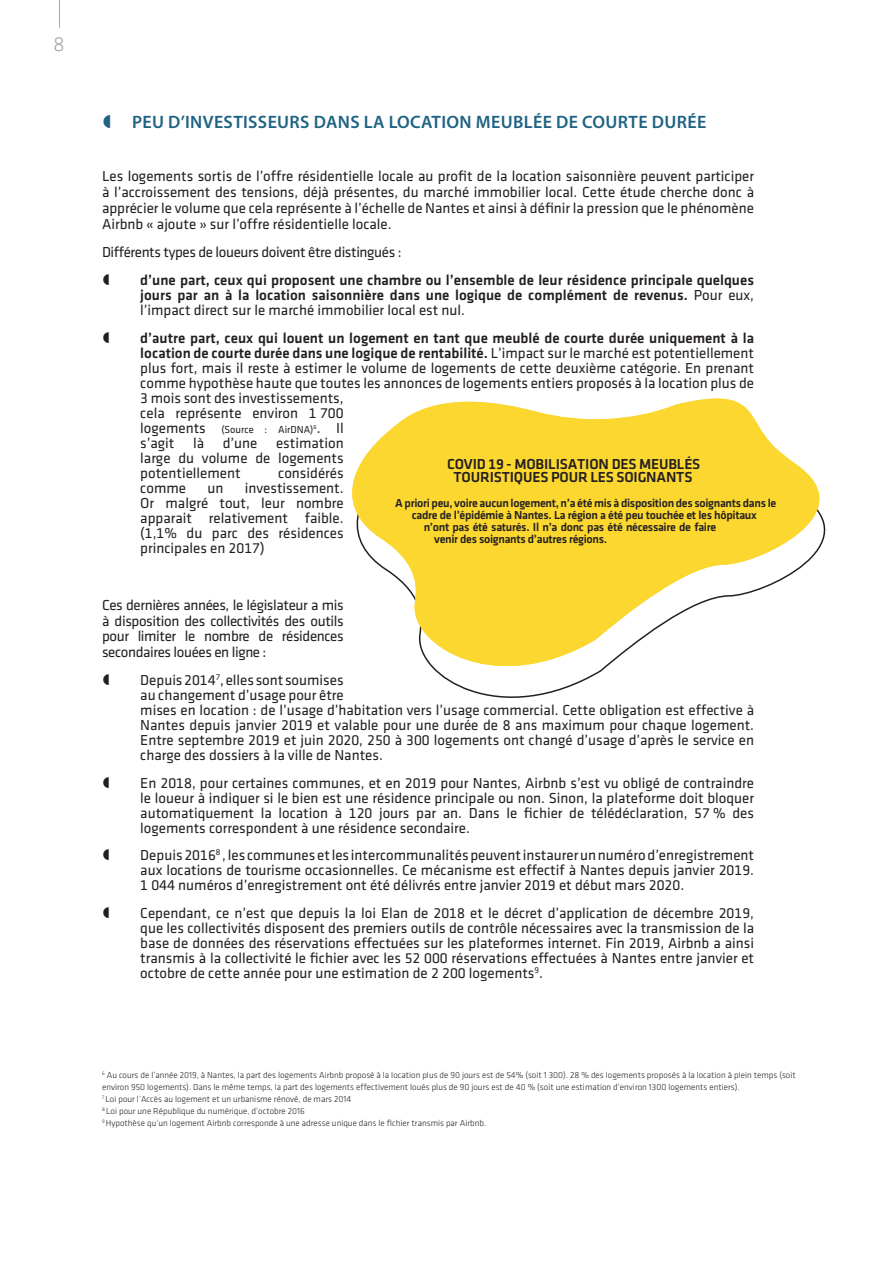
<style>
.page{position:relative;width:893px;height:1263px;background:#fff}
.page>*{position:absolute;margin:0;border:0;box-sizing:border-box;transform-origin:0 0}
.t1{font:300 21px "Klavika";color:#a5a6aa}
.t2{font:600 18px "Myriad Pro";letter-spacing:.02em;color:#1e6384}
.t3{font:15px/15px "Klavika Regular TF";color:#231f20;text-align:justify}
.t4{font:15px/15px "Klavika Medium TF";color:#231f20}
.t5{font:15px "Klavika Regular TF";letter-spacing:-.025em;color:#231f20}
.t6{font:12px "Klavika Medium TF";letter-spacing:-.025em;color:#231f20}
.t7{font:10.5px "Klavika Regular TF";color:#231f20}
.t8{font:300 9px/12px "Klavika";color:#231f20}
.s1{font-family:"Klavika Regular TF"}
.s2{font-size:15px}
</style>
<div class="page">
<svg style="left:352px;top:398px;width:474px;height:300px;fill:#fbd730"></svg>
<svg style="left:59px;top:0;width:1px;height:28px"></svg>
<h1 class="t1" style="left:53px;top:33px;width:13px">8</h1>
<p class="t2" style="left:132px;top:111px;width:576px">PEU D’INVESTISSEURS DANS LA LOCATION MEUBLÉE DE COURTE DURÉE</p>
<p class="t3" style="left:102px;top:169px;width:654px;line-height:15.8px">Les logements sortis de l’offre résidentielle locale au profit de la location saisonnière peuvent participer à l’accroissement des tensions, déjà présentes, du marché immobilier local. Cette étude cherche donc à apprécier le volume que cela représente à l’échelle de Nantes et ainsi à définir la pression que le phénomène Airbnb « ajoute » sur l’offre résidentielle locale.</p>
<p class="t5" style="left:102px;top:245px;width:301px">Différents types de loueurs doivent être distingués :</p>
<p class="t4" style="left:140px;top:273px;width:615px">d’une part, ceux qui proposent une chambre ou l’ensemble de leur résidence principale quelques jours par an à la location saisonnière dans une logique de complément de revenus. <span class="s1">Pour eux,</span></p>
<p class="t3" style="left:140px;top:303px;width:326px">l’impact direct sur le marché immobilier local est nul.</p>
<p class="t4" style="left:140px;top:330px;width:615px">d’autre part, ceux qui louent un logement en tant que meublé de courte durée uniquement à la location de courte durée dans une logique de rentabilité. <span class="s1">L’impact sur le marché est potentiellement</span></p>
<p class="t3" style="left:140px;top:360px;width:615px;text-align:left">plus fort, mais il reste à estimer le volume de logements de cette deuxième catégorie. En prenant comme hypothèse haute que toutes les annonces de logements entiers proposés à la location plus de 3 mois sont des investissements,<br>cela représente environ 1 700</p>
<p class="t7" style="left:140px;top:424px;width:178px"><span class="s2">logements</span> (Source : AirDNA)<sup>6</sup></p>
<p class="t3" style="left:140px;top:420px;width:205px;text-indent:176px">. Il s’agit là d’une estimation large du volume de logements potentiellement</p>
<p class="t4" style="left:447px;top:457px;width:255px;line-height:13.5px;text-align:center">COVID 19 - MOBILISATION DES MEUBLÉS<br>TOURISTIQUES POUR LES SOIGNANTS</p>
<p class="t6" style="left:395px;top:497px;width:383px">A priori peu, voire aucun logement, n’a été mis à disposition des soignants dans le</p>
<p class="t6" style="left:412px;top:509px;width:347px">cadre de l’épidémie à Nantes. La région a été peu touchée et les hôpitaux</p>
<p class="t6" style="left:424px;top:521px;width:294px">n’ont pas été saturés. Il n’a donc pas été nécessaire de faire</p>
<p class="t6" style="left:434px;top:533px;width:174px">venir des soignants d’autres régions.</p>
<p class="t3" style="left:278px;top:465px;width:67px">considérés</p>
<p class="t3" style="left:140px;top:480px;width:205px;text-indent:105px">investissement.<br>Or malgré tout, leur nombre apparait relativement faible. (1,1% du parc des résidences principales en 2017)</p>
<p class="t3" style="left:140px;top:480px;width:47px">comme</p>
<p class="t3" style="left:207px;top:480px;width:17px">un</p>
<p class="t3" style="left:102px;top:597px;width:243px;line-height:15.8px">Ces dernières années, le législateur a mis à disposition des collectivités des outils pour limiter le nombre de résidences secondaires louées en ligne :</p>
<p class="t3" style="left:140px;top:672px;width:615px;text-align:left">Depuis 2014<sup>7</sup>, elles sont soumises<br>au changement d’usage pour être<br>mises en location : de l’usage d’habitation vers l’usage commercial. Cette obligation est effective à Nantes depuis janvier 2019 et valable pour une durée de 8 ans maximum pour chaque logement.<br>Entre septembre 2019 et juin 2020, 250 à 300 logements ont changé d’usage d’après le service en charge des dossiers à la ville de Nantes.</p>
<p class="t3" style="left:140px;top:775px;width:615px">En 2018, pour certaines communes, et en 2019 pour Nantes, Airbnb s’est vu obligé de contraindre le loueur à indiquer si le bien est une résidence principale ou non. Sinon, la plateforme doit bloquer automatiquement la location à 120 jours par an. Dans le fichier de télédéclaration, 57 % des logements correspondent à une résidence secondaire.</p>
<p class="t3" style="left:140px;top:848px;width:615px">Depuis 2016<sup>8</sup> , les communes et les intercommunalités peuvent instaurer un numéro d’enregistrement aux locations de tourisme occasionnelles. Ce mécanisme est effectif à Nantes depuis janvier 2019.<br>1 044 numéros d’enregistrement ont été délivrés entre janvier 2019 et début mars 2020.</p>
<p class="t3" style="left:140px;top:906px;width:615px">Cependant, ce n’est que depuis la loi Elan de 2018 et le décret d’application de décembre 2019, que les collectivités disposent des premiers outils de contrôle nécessaires avec la transmission de la base de données des réservations effectuées sur les plateformes internet. Fin 2019, Airbnb a ainsi transmis à la collectivité le fichier avec les 52 000 réservations effectuées à Nantes entre janvier et octobre de cette année pour une estimation de 2 200 logements<sup>9</sup>.</p>
<p class="t8" style="left:102px;top:1069px;width:695px"><sup>6</sup> Au cours de l’année 2019, à Nantes, la part des logements Airbnb proposé à la location plus de 90 jours est de 54% (soit 1 300). 28 % des logements proposés à la location à plein temps (soit environ 950 logements). Dans le même temps, la part des logements effectivement loués plus de 90 jours est de 40 % (soit une estimation d’environ 1300 logements entiers).<br><sup>7</sup> Loi pour l’Accès au logement et un urbanisme rénové, de mars 2014<br><sup>8</sup> Loi pour une République du numérique, d’octobre 2016<br><sup>9</sup> Hypothèse qu’un logement Airbnb corresponde à une adresse unique dans le fichier transmis par Airbnb.</p>
</div>
